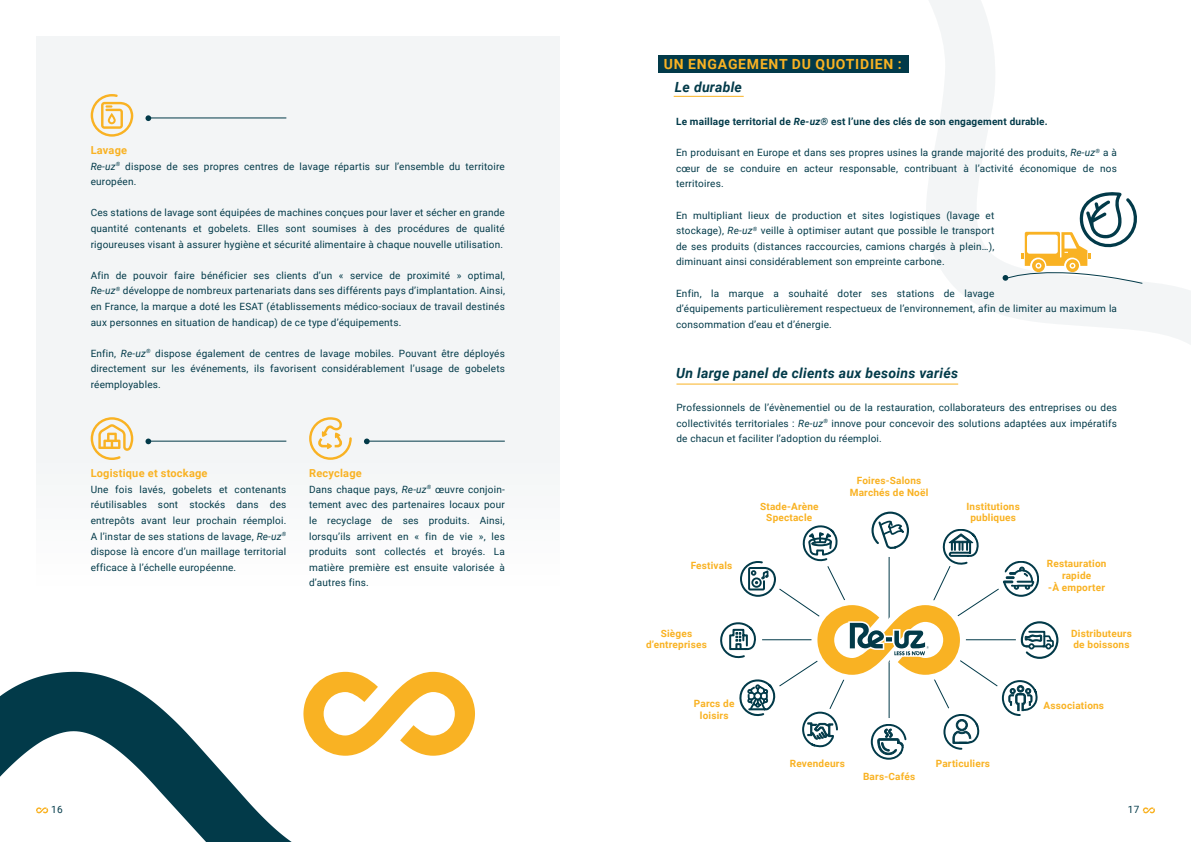
<style>
.page{position:relative;width:1191px;height:842px;background:#fff}
.page>*{position:absolute;margin:0;border:0;box-sizing:border-box;transform-origin:0 0}
.t1{font:italic 700 14px "Roboto";letter-spacing:.02em;color:#023a49}
.t2{font:700 14px "Roboto";letter-spacing:.055em;color:#f9b223}
.t3{font:700 11px "Roboto";letter-spacing:.02em;color:#f9b223}
.t4{font:10px/15.6px "Roboto";letter-spacing:.02em;color:#023a49;text-align:justify}
.t5{font:700 10px "Roboto";letter-spacing:.02em;color:#f9b223}
.t6{font:700 10px "Roboto";letter-spacing:.02em;color:#023a49}
.s1{font-style:italic}
</style>
<div class="page">
<div style="left:36px;top:36px;width:523px;height:600px;background:#f3f5f6"></div>
<hr style="left:148px;top:118px;width:138px;height:1px;background:#023a49">
<svg style="left:145px;top:115px;width:6px;height:6px"></svg>
<svg style="left:91px;top:94px;width:42px;height:43px"></svg>
<svg style="left:853px;top:0;width:338px;height:740px"></svg>
<hr style="left:148px;top:441px;width:138px;height:1px;background:#023a49">
<svg style="left:145px;top:438px;width:6px;height:6px"></svg>
<svg style="left:91px;top:417px;width:42px;height:43px"></svg>
<hr style="left:367px;top:441px;width:138px;height:1px;background:#023a49">
<svg style="left:364px;top:438px;width:6px;height:6px"></svg>
<svg style="left:309px;top:417px;width:43px;height:43px"></svg>
<div style="left:658px;top:55px;width:250px;height:18px;background:#023a49"></div>
<hr style="left:673px;top:96px;width:70px;height:1px;background:#f9b223">
<svg style="left:0;top:672px;width:292px;height:170px"></svg>
<svg style="left:303px;top:672px;width:172px;height:84px"></svg>
<hr style="left:676px;top:384px;width:282px;height:1px;background:#f9b223">
<svg style="left:1002px;top:191px;width:140px;height:93px"></svg>
<svg style="left:740px;top:561px;width:21px;height:36px"></svg>
<div style="left:751px;top:577px;width:10px;height:11px;border:2px solid #023a49;border-radius:50%"></div>
<svg style="left:942px;top:529px;width:36px;height:27px"></svg>
<svg style="left:1020px;top:622px;width:38px;height:37px"></svg>
<svg style="left:1016px;top:680px;width:22px;height:36px"></svg>
<svg style="left:870px;top:724px;width:36px;height:36px"></svg>
<svg style="left:739px;top:679px;width:22px;height:37px"></svg>
<svg style="left:720px;top:622px;width:35px;height:36px"></svg>
<svg style="left:802px;top:718px;width:35px;height:29px"></svg>
<div style="left:1003px;top:561px;width:35px;height:36px;border:2px solid #023a49;border-radius:50%"></div>
<svg style="left:1016px;top:567px;width:18px;height:23px"></svg>
<svg style="left:943px;top:718px;width:36px;height:32px"></svg>
<svg style="left:802px;top:526px;width:36px;height:30px"></svg>
<svg style="left:871px;top:512px;width:37px;height:37px"></svg>
<svg style="left:761px;top:556px;width:255px;height:162px"></svg>
<svg style="left:811px;top:599px;width:155px;height:82px"></svg>
<svg style="left:36px;top:807px;width:12px;height:6px"></svg>
<svg style="left:1142px;top:807px;width:13px;height:6px"></svg>
<p class="t3" style="left:91px;top:142px;width:38px">Lavage</p>
<p class="t4" style="left:91px;top:158px;width:416px"><span class="s1">Re-uz</span><sup>®</sup> dispose de ses propres centres de lavage répartis sur l’ensemble du territoire européen.</p>
<p class="t4" style="left:91px;top:205px;width:416px">Ces stations de lavage sont équipées de machines conçues pour laver et sécher en grande quantité contenants et gobelets. Elles sont soumises à des procédures de qualité rigoureuses visant à assurer hygiène et sécurité alimentaire à chaque nouvelle utilisation.</p>
<p class="t4" style="left:91px;top:267px;width:416px">Afin de pouvoir faire bénéficier ses clients d’un « service de proximité » optimal, <span class="s1">Re-uz</span><sup>®</sup> développe de nombreux partenariats dans ses différents pays d’implantation. Ainsi, en France, la marque a doté les ESAT (établissements médico-sociaux de travail destinés aux personnes en situation de handicap) de ce type d’équipements.</p>
<p class="t4" style="left:91px;top:345px;width:416px">Enfin, <span class="s1">Re-uz</span><sup>®</sup> dispose également de centres de lavage mobiles. Pouvant être déployés directement sur les événements, ils favorisent considérablement l’usage de gobelets réemployables.</p>
<p class="t3" style="left:91px;top:465px;width:118px">Logistique et stockage</p>
<p class="t4" style="left:91px;top:481px;width:197px">Une fois lavés, gobelets et contenants réutilisables sont stockés dans des entrepôts avant leur prochain réemploi.<br>A l’instar de ses stations de lavage, <span class="s1">Re-uz</span><sup>® </sup>dispose là encore d’un maillage territorial efficace à l’échelle européenne.</p>
<p class="t3" style="left:309px;top:465px;width:54px">Recyclage</p>
<p class="t4" style="left:309px;top:481px;width:197px">Dans chaque pays, <span class="s1">Re-uz</span><sup>®</sup> œuvre conjoin&shy;tement avec des partenaires locaux pour le recyclage de ses produits. Ainsi, lorsqu’ils arrivent en « fin de vie », les produits sont collectés et broyés. La matière première est ensuite valorisée à d’autres fins.</p>
<p class="t2" style="left:664px;top:54px;width:239px">UN ENGAGEMENT DU QUOTIDIEN :</p>
<p class="t1" style="left:675px;top:77px;width:69px">Le durable</p>
<p class="t6" style="left:676px;top:114px;width:373px">Le maillage territorial de <span class="s1">Re-uz®</span> est l’une des clés de son engagement durable.</p>
<p class="t4" style="left:676px;top:144px;width:442px">En produisant en Europe et dans ses propres usines la grande majorité des produits, <span class="s1">Re-uz</span><sup>®</sup> a à cœur de se conduire en acteur responsable, contribuant à l’activité économique de nos territoires.</p>
<p class="t4" style="left:676px;top:207px;width:320px">En multipliant lieux de production et sites logistiques (lavage et stockage), <span class="s1">Re-uz</span><sup>®</sup> veille à optimiser autant que possible le transport de ses produits (distances raccourcies, camions chargés à plein…), diminuant ainsi considérablement son empreinte carbone.</p>
<p class="t4" style="left:676px;top:285px;width:442px;text-align:left">Enfin, la marque a souhaité doter ses stations de lavage<br>d’équipements particulièrement respectueux de l’environnement, afin de limiter au maximum la consommation d’eau et d’énergie.</p>
<p class="t1" style="left:676px;top:364px;width:283px">Un large panel de clients aux besoins variés</p>
<p class="t4" style="left:676px;top:399px;width:442px">Professionnels de l’évènementiel ou de la restauration, collaborateurs des entreprises ou des collectivités territoriales : <span class="s1">Re-uz</span><sup>®</sup> innove pour concevoir des solutions adaptées aux impératifs de chacun et faciliter l’adoption du réemploi.</p>
<p class="t5" style="left:690px;top:559px;width:43px">Festivals</p>
<p class="t5" style="left:660px;top:626px;width:33px">Sièges</p>
<p class="t5" style="left:646px;top:637px;width:62px">d’entreprises</p>
<p class="t5" style="left:694px;top:696px;width:42px">Parcs de</p>
<p class="t5" style="left:700px;top:708px;width:30px">loisirs</p>
<p class="t5" style="left:760px;top:499px;width:60px">Stade-Arène</p>
<p class="t5" style="left:766px;top:511px;width:48px">Spectacle</p>
<p class="t5" style="left:856px;top:474px;width:66px">Foires-Salons</p>
<p class="t5" style="left:849px;top:485px;width:80px">Marchés de Noël</p>
<p class="t5" style="left:966px;top:499px;width:55px">Institutions</p>
<p class="t5" style="left:970px;top:511px;width:47px">publiques</p>
<p class="t5" style="left:790px;top:757px;width:56px">Revendeurs</p>
<p class="t5" style="left:863px;top:769px;width:54px">Bars-Cafés</p>
<p class="t5" style="left:935px;top:757px;width:56px">Particuliers</p>
<p class="t5" style="left:1046px;top:557px;width:61px">Restauration</p>
<p class="t5" style="left:1062px;top:568px;width:31px">rapide</p>
<p class="t5" style="left:1048px;top:580px;width:58px">-À emporter</p>
<p class="t5" style="left:1071px;top:626px;width:62px">Distributeurs</p>
<p class="t5" style="left:1073px;top:637px;width:58px">de boissons</p>
<p class="t5" style="left:1043px;top:699px;width:62px">Associations</p>
<p class="t4" style="left:51px;top:802px;width:13px">16</p>
<p class="t4" style="left:1128px;top:802px;width:13px">17</p>
</div>
